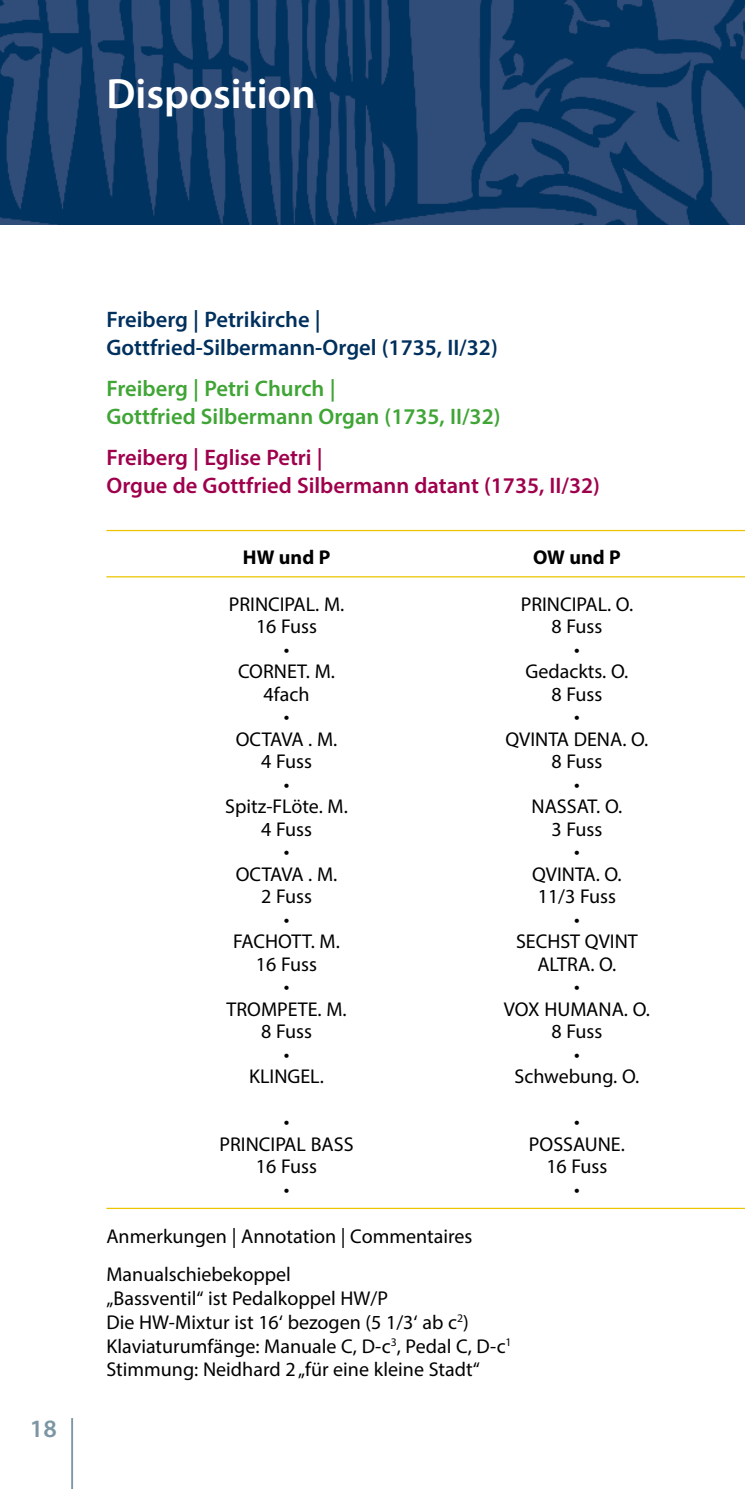
<style>
.page{position:relative;width:745px;height:1489px;background:#fff}
.page>*{position:absolute;margin:0;border:0;box-sizing:border-box;transform-origin:0 0}
.t1{font:600 42.5px "Myriad Pro";color:#fff}
.t2{font:600 25px "Myriad Pro";color:#7d96a4}
.t3{font:600 22.5px/27.5px "Myriad Pro";color:#9f004c}
.t4{font:600 22.5px/27.5px "Myriad Pro";color:#00305d}
.t5{font:600 22.5px/27.5px "Myriad Pro";color:#3fa535}
.t6{font:20px/23.8px "Myriad Pro";color:#000}
.t7{font:700 20px "Myriad Pro";color:#000}
</style>
<div class="page">
<hr style="left:71px;top:1417px;width:2px;height:71px;background:#7d96a4">
<img style="left:0;top:0;width:744px;height:225px">
<hr style="left:106px;top:530px;width:638px;height:1px;background:#ecc500">
<hr style="left:106px;top:576px;width:638px;height:1px;background:#ecc500">
<hr style="left:106px;top:1207px;width:638px;height:1px;background:#ecc500">
<h1 class="t1" style="left:106px;top:66px;width:211px">Disposition</h1>
<p class="t2" style="left:30px;top:1412px;width:28px">18</p>
<p class="t4" style="left:106px;top:305px;width:392px">Freiberg | Petrikirche |<br>Gottfried-Silbermann-Orgel (1735, II/32)</p>
<p class="t5" style="left:106px;top:374px;width:395px">Freiberg | Petri Church |<br>Gottfried Silbermann Organ (1735, II/32)</p>
<p class="t3" style="left:106px;top:443px;width:495px">Freiberg | Eglise Petri |<br>Orgue de Gottfried Silbermann datant (1735, II/32)</p>
<p class="t7" style="left:243px;top:544px;width:89px">HW und P</p>
<p class="t7" style="left:532px;top:544px;width:89px">OW und P</p>
<p class="t6" style="left:229px;top:591px;width:117px">PRINCIPAL. M.</p>
<p class="t6" style="left:520px;top:591px;width:114px">PRINCIPAL. O.</p>
<p class="t6" style="left:256px;top:614px;width:63px">16 Fuss</p>
<p class="t6" style="left:551px;top:614px;width:52px">8 Fuss</p>
<p class="t6" style="left:283px;top:636px;width:7px">•</p>
<p class="t6" style="left:573px;top:636px;width:7px">•</p>
<p class="t6" style="left:238px;top:659px;width:98px">CORNET. M.</p>
<p class="t6" style="left:525px;top:659px;width:104px">Gedackts. O.</p>
<p class="t6" style="left:263px;top:681px;width:47px">4fach</p>
<p class="t6" style="left:551px;top:681px;width:52px">8 Fuss</p>
<p class="t6" style="left:283px;top:704px;width:7px">•</p>
<p class="t6" style="left:573px;top:704px;width:7px">•</p>
<p class="t6" style="left:235px;top:726px;width:103px">OCTAVA . M.</p>
<p class="t6" style="left:505px;top:726px;width:144px">QVINTA DENA. O.</p>
<p class="t6" style="left:261px;top:749px;width:52px">4 Fuss</p>
<p class="t6" style="left:551px;top:749px;width:52px">8 Fuss</p>
<p class="t6" style="left:283px;top:771px;width:7px">•</p>
<p class="t6" style="left:573px;top:771px;width:7px">•</p>
<p class="t6" style="left:225px;top:794px;width:124px">Spitz-FLöte. M.</p>
<p class="t6" style="left:531px;top:794px;width:92px">NASSAT. O.</p>
<p class="t6" style="left:261px;top:816px;width:52px">4 Fuss</p>
<p class="t6" style="left:551px;top:816px;width:52px">3 Fuss</p>
<p class="t6" style="left:283px;top:839px;width:7px">•</p>
<p class="t6" style="left:573px;top:839px;width:7px">•</p>
<p class="t6" style="left:235px;top:861px;width:103px">OCTAVA . M.</p>
<p class="t6" style="left:531px;top:861px;width:91px">QVINTA. O.</p>
<p class="t6" style="left:261px;top:884px;width:52px">2 Fuss</p>
<p class="t6" style="left:537px;top:884px;width:80px">11/3 Fuss</p>
<p class="t6" style="left:283px;top:906px;width:7px">•</p>
<p class="t6" style="left:573px;top:906px;width:7px">•</p>
<p class="t6" style="left:233px;top:929px;width:108px">FACHOTT. M.</p>
<p class="t6" style="left:515px;top:929px;width:123px">SECHST QVINT</p>
<p class="t6" style="left:256px;top:951px;width:63px">16 Fuss</p>
<p class="t6" style="left:537px;top:951px;width:81px">ALTRA. O.</p>
<p class="t6" style="left:283px;top:974px;width:7px">•</p>
<p class="t6" style="left:573px;top:974px;width:7px">•</p>
<p class="t6" style="left:226px;top:996px;width:122px">TROMPETE. M.</p>
<p class="t6" style="left:503px;top:996px;width:148px">VOX HUMANA. O.</p>
<p class="t6" style="left:261px;top:1019px;width:52px">8 Fuss</p>
<p class="t6" style="left:551px;top:1019px;width:52px">8 Fuss</p>
<p class="t6" style="left:283px;top:1041px;width:7px">•</p>
<p class="t6" style="left:573px;top:1041px;width:7px">•</p>
<p class="t6" style="left:249px;top:1064px;width:76px">KLINGEL.</p>
<p class="t6" style="left:514px;top:1064px;width:126px">Schwebung. O.</p>
<p class="t6" style="left:283px;top:1109px;width:7px">•</p>
<p class="t6" style="left:573px;top:1109px;width:7px">•</p>
<p class="t6" style="left:219px;top:1131px;width:135px">PRINCIPAL BASS</p>
<p class="t6" style="left:528px;top:1131px;width:97px">POSSAUNE.</p>
<p class="t6" style="left:256px;top:1154px;width:63px">16 Fuss</p>
<p class="t6" style="left:546px;top:1154px;width:63px">16 Fuss</p>
<p class="t6" style="left:283px;top:1176px;width:7px">•</p>
<p class="t6" style="left:573px;top:1176px;width:7px">•</p>
<p class="t6" style="left:106px;top:1217px;width:367px;line-height:38px">Anmerkungen | Annotation | Commentaires<br>Manualschiebekoppel</p>
<p class="t6" style="left:106px;top:1286px;width:406px">„Bassventil“ ist Pedalkoppel HW/P<br>Die HW-Mixtur ist 16‘ bezogen (5 1/3‘ ab c<sup>2</sup>)<br>Klaviaturumfänge: Manuale C, D-c<sup>3</sup>, Pedal C, D-c<sup>1<br></sup>Stimmung: Neidhard 2 „für eine kleine Stadt“</p>
</div>
